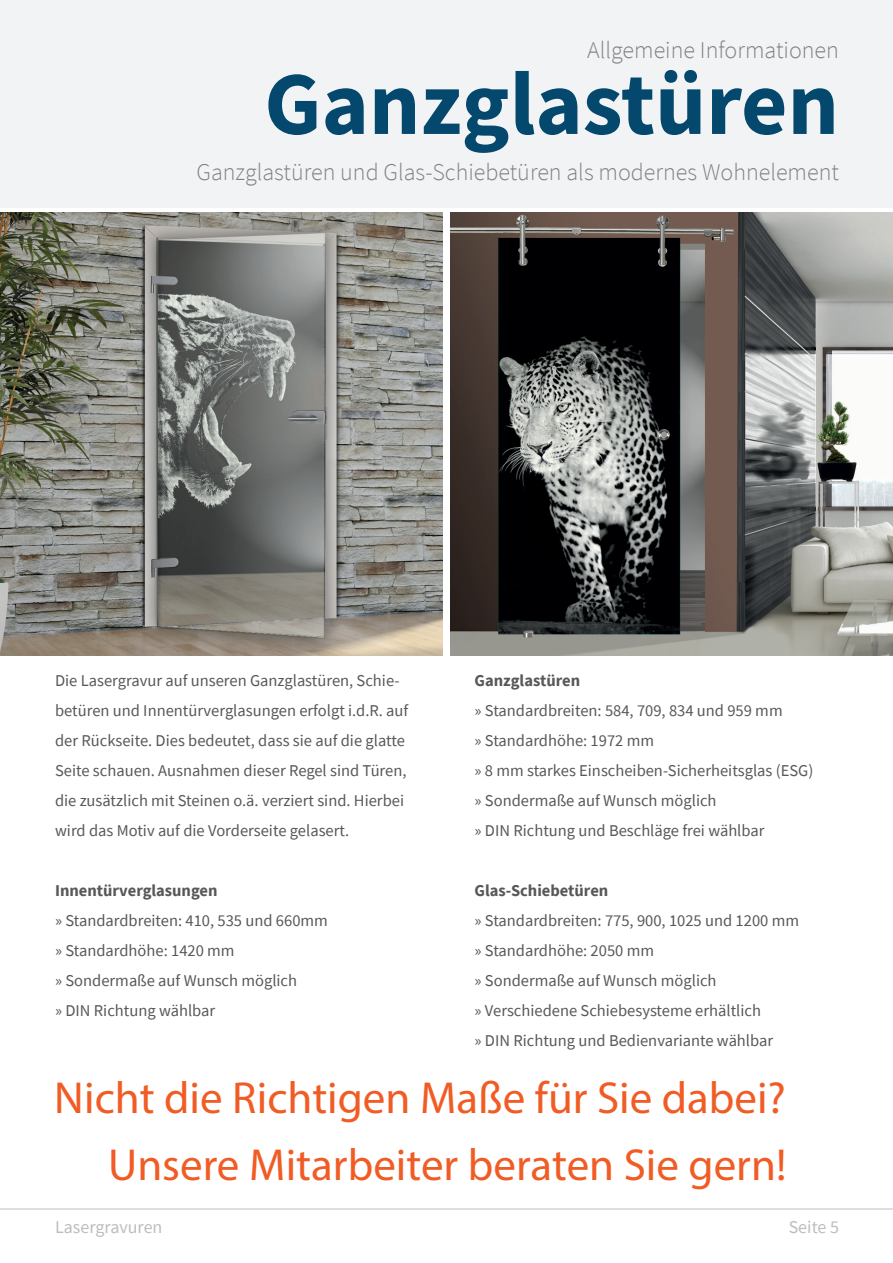
<style>
.page{position:relative;width:893px;height:1263px;background:#fff}
.page>*{position:absolute;margin:0;border:0;box-sizing:border-box;transform-origin:0 0}
.t1{font:700 89.85px "Source Sans Pro";color:#05486e}
.t2{font:45px/67.5px "Myriad Pro";color:#f15b24;text-align:right}
.t3{font:300 24px "Source Sans Pro";color:#808285}
.t4{font:18px "Source Sans Pro";color:#bcbdc0}
.t5{font:16.5px/30px "Source Sans Pro";color:#57585a}
.t6{font:700 16.5px "Source Sans Pro";color:#57585a}
</style>
<div class="page">
<hr style="left:0;top:1208px;width:893px;height:1px;background:#bcbdc0">
<div style="left:0;top:0;width:893px;height:208px;background:#f2f3f4"></div>
<img style="left:0;top:213px;width:442px;height:442px">
<img style="left:451px;top:213px;width:442px;height:442px">
<h3 class="t3" style="left:587px;top:35px;width:253px">Allgemeine Informationen</h3>
<h1 class="t1" style="left:264px;top:43px;width:576px">Ganzglastüren</h1>
<h3 class="t3" style="left:197px;top:157px;width:644px">Ganzglastüren und Glas-Schiebetüren als modernes Wohnelement</h3>
<p class="t5" style="left:55px;top:665px;width:355px">Die Lasergravur auf unseren Ganzglastüren, Schie&shy;betüren und Innentürverglasungen erfolgt i.d.R. auf der Rückseite. Dies bedeutet, dass sie auf die glatte Seite schauen. Ausnahmen dieser Regel sind Türen, die zusätzlich mit Steinen o.ä. verziert sind. Hierbei wird das Motiv auf die Vorderseite gelasert.</p>
<p class="t6" style="left:55px;top:879px;width:164px">Innentürverglasungen</p>
<p class="t5" style="left:55px;top:905px;width:274px">» Standardbreiten: 410, 535 und 660mm » Standardhöhe: 1420 mm<br>» Sondermaße auf Wunsch möglich<br>» DIN Richtung wählbar</p>
<p class="t6" style="left:475px;top:669px;width:107px">Ganzglastüren</p>
<p class="t5" style="left:475px;top:695px;width:340px">» Standardbreiten: 584, 709, 834 und 959 mm<br>» Standardhöhe: 1972 mm<br>» 8 mm starkes Einscheiben-Sicherheitsglas (ESG) » Sondermaße auf Wunsch möglich<br>» DIN Richtung und Beschläge frei wählbar</p>
<p class="t6" style="left:475px;top:879px;width:135px">Glas-Schiebetüren</p>
<p class="t5" style="left:475px;top:905px;width:326px">» Standardbreiten: 775, 900, 1025 und 1200 mm » Standardhöhe: 2050 mm<br>» Sondermaße auf Wunsch möglich<br>» Verschiedene Schiebesysteme erhältlich<br>» DIN Richtung und Bedienvariante wählbar</p>
<h2 class="t2" style="left:54px;top:1063px;width:734px">Nicht die Richtigen Maße für Sie dabei?<br>Unsere Mitarbeiter beraten Sie gern!</h2>
<p class="t4" style="left:55px;top:1216px;width:109px">Lasergravuren</p>
<p class="t4" style="left:789px;top:1216px;width:52px">Seite 5</p>
</div>
